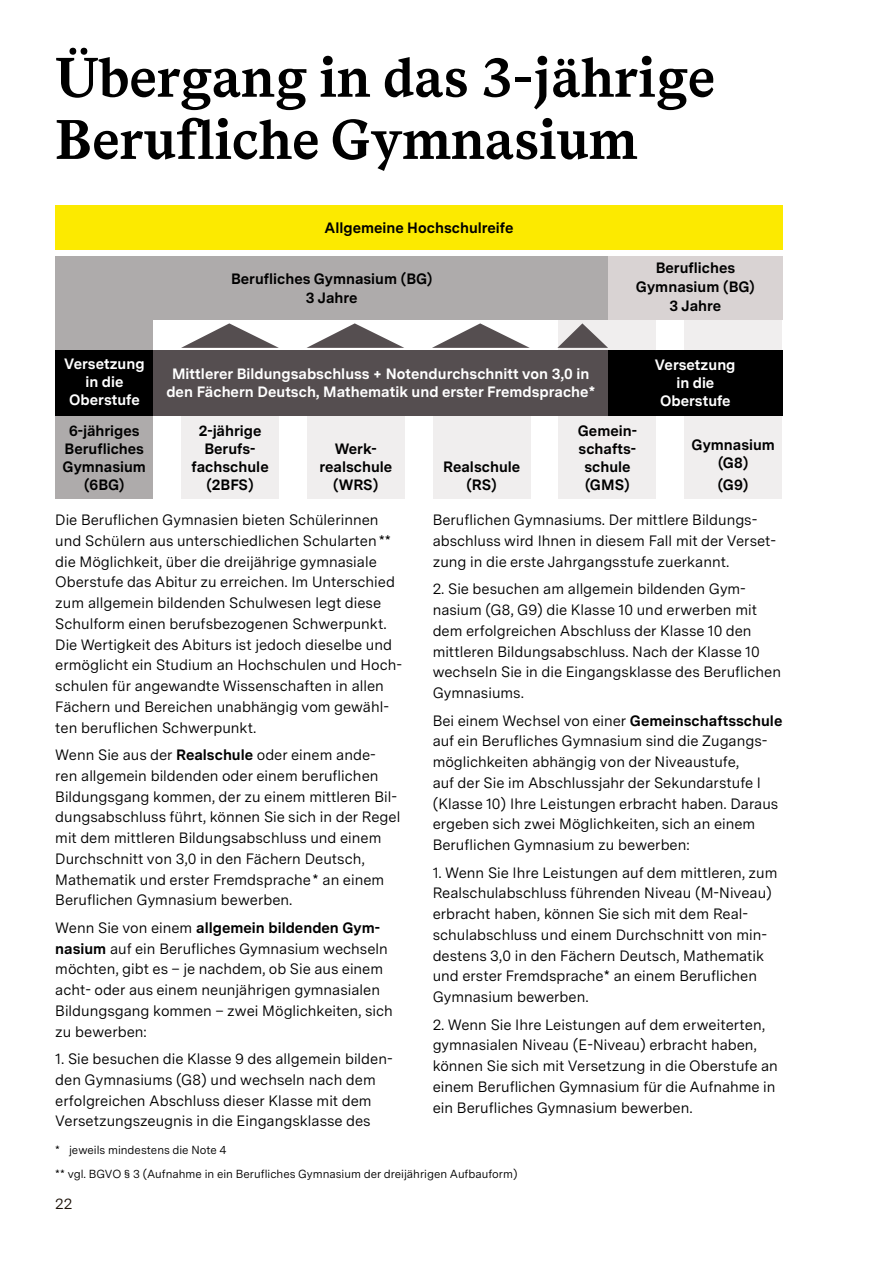
<style>
.page{position:relative;width:893px;height:1263px;background:#fff}
.page>*{position:absolute;margin:0;border:0;box-sizing:border-box;transform-origin:0 0}
.Headlines_Sublines_Headline_37pt_pos_H2{font:700 55.5px/62.1px "Ba Wue Serif";color:#000}
.Copy_Copy_10pt_pos{font:15px/20.7px "Ba Wue Sans";color:#000}
.t1{font:700 15px/18px "Ba Wue Sans";color:#000;text-align:center}
.t2{font:700 15px/18px "Ba Wue Sans";color:#fff;text-align:center}
.t3{font:15px "Ba Wue Sans";color:#1a1007}
.Copy_Copy_10pt_pos-2{font:11.7px "Ba Wue Sans";color:#000}
.s1{font-weight:700}
</style>
<div class="page">
<div style="left:55px;top:205px;width:727px;height:45px;background:#fcea00"></div>
<div style="left:55px;top:280px;width:98px;height:219px;background:#aeabab"></div>
<div style="left:181px;top:371px;width:98px;height:128px;background:#f0eeee"></div>
<div style="left:307px;top:350px;width:98px;height:149px;background:#f0eeee"></div>
<div style="left:433px;top:351px;width:97px;height:148px;background:#f0eeee"></div>
<div style="left:558px;top:260px;width:98px;height:239px;background:#f0eeee"></div>
<div style="left:684px;top:259px;width:98px;height:240px;background:#f0eeee"></div>
<div style="left:55px;top:350px;width:98px;height:66px;background:#000"></div>
<div style="left:153px;top:350px;width:455px;height:66px;background:#554e50"></div>
<div style="left:608px;top:350px;width:174px;height:66px;background:#000"></div>
<div style="left:55px;top:256px;width:553px;height:64px;background:#aeabab"></div>
<div style="left:608px;top:256px;width:174px;height:64px;background:#d9d3d3"></div>
<svg style="left:181px;top:323px;width:98px;height:25px"></svg>
<svg style="left:307px;top:323px;width:97px;height:25px"></svg>
<svg style="left:432px;top:323px;width:98px;height:25px"></svg>
<svg style="left:557px;top:323px;width:51px;height:25px"></svg>
<h2 class="Headlines_Sublines_Headline_37pt_pos_H2" style="left:55px;top:44px;width:662px">Übergang in das 3-jährige<br>Berufliche Gymnasium</h2>
<p class="t1" style="left:325px;top:218px;width:190px">Allgemeine Hochschulreife</p>
<p class="t1" style="left:231px;top:268px;width:203px;line-height:19.2px">Berufliches Gymnasium (BG)<br>3 Jahre</p>
<p class="t1" style="left:636px;top:258px;width:120px;line-height:19.2px">Berufliches<br>Gymnasium (BG)<br>3 Jahre</p>
<p class="t2" style="left:64px;top:354px;width:82px">Versetzung in die<br>Oberstufe</p>
<p class="t2" style="left:166px;top:364px;width:430px">Mittlerer Bildungsabschluss + Notendurchschnitt von 3,0 in den Fächern Deutsch, Mathematik und erster Fremdsprache*</p>
<p class="t2" style="left:655px;top:355px;width:82px">Versetzung in die<br>Oberstufe</p>
<p class="t1" style="left:62px;top:421px;width:85px">6-jähriges<br>Berufliches<br>Gymnasium (6BG)</p>
<p class="t1" style="left:191px;top:421px;width:79px">2-jährige<br>Berufs&shy;fachschule (2BFS)</p>
<p class="t1" style="left:319px;top:439px;width:74px">Werk&shy;realschule (WRS)</p>
<p class="Copy_Copy_10pt_pos" style="left:55px;top:509px;width:348px">Die Beruflichen Gymnasien bieten Schülerinnen und Schülern aus unterschiedlichen Schularten** die Möglichkeit, über die dreijährige gymnasiale Oberstufe das Abitur zu erreichen. Im Unterschied zum allgemein bildenden Schulwesen legt diese Schulform einen berufsbezogenen Schwerpunkt.<br>Die Wertigkeit des Abiturs ist jedoch dieselbe und ermöglicht ein Studium an Hochschulen und Hoch&shy;schulen für angewandte Wissenschaften in allen Fächern und Bereichen unabhängig vom gewähl&shy;ten beruflichen Schwerpunkt.</p>
<p class="Copy_Copy_10pt_pos" style="left:55px;top:744px;width:347px">Wenn Sie aus der <span class="s1">Realschule</span> oder einem ande&shy;ren allgemein bildenden oder einem beruflichen Bildungsgang kommen, der zu einem mittleren Bil&shy;dungsabschluss führt, können Sie sich in der Regel mit dem mittleren Bildungsabschluss und einem Durchschnitt von 3,0 in den Fächern Deutsch, Mathematik und erster Fremdsprache an einem Beruflichen Gymnasium bewerben.</p>
<p class="Copy_Copy_10pt_pos" style="left:55px;top:917px;width:339px">Wenn Sie von einem <span class="s1">allgemein bildenden Gym&shy;nasium</span> auf ein Berufliches Gymnasium wechseln möchten, gibt es – je nachdem, ob Sie aus einem acht- oder aus einem neunjährigen gymnasialen Bildungsgang kommen – zwei Möglichkeiten, sich zu bewerben:</p>
<p class="Copy_Copy_10pt_pos" style="left:55px;top:1048px;width:339px">1. Sie besuchen die Klasse 9 des allgemein bilden&shy;den Gymnasiums (G8) und wechseln nach dem erfolgreichen Abschluss dieser Klasse mit dem Versetzungszeugnis in die Eingangsklasse des</p>
<p class="t1" style="left:443px;top:457px;width:79px">Realschule (RS)</p>
<p class="t1" style="left:578px;top:421px;width:61px">Gemein&shy;schafts&shy;schule (GMS)</p>
<p class="t1" style="left:691px;top:435px;width:85px">Gymnasium (G8)</p>
<p class="t1" style="left:718px;top:475px;width:32px">(G9)</p>
<p class="Copy_Copy_10pt_pos" style="left:433px;top:509px;width:345px">Beruflichen Gymnasiums. Der mittlere Bildungs&shy;abschluss wird Ihnen in diesem Fall mit der Verset&shy;zung in die erste Jahrgangsstufe zuerkannt.</p>
<p class="Copy_Copy_10pt_pos" style="left:433px;top:578px;width:350px">2. Sie besuchen am allgemein bildenden Gym&shy;nasium (G8, G9) die Klasse 10 und erwerben mit dem erfolgreichen Abschluss der Klasse 10 den mittleren Bildungsabschluss. Nach der Klasse 10 wechseln Sie in die Eingangsklasse des Beruflichen Gymnasiums.</p>
<p class="Copy_Copy_10pt_pos" style="left:433px;top:710px;width:351px">Bei einem Wechsel von einer <span class="s1">Gemeinschaftsschule </span>auf ein Berufliches Gymnasium sind die Zugangs&shy;möglichkeiten abhängig von der Niveaustufe,<br>auf der Sie im Abschlussjahr der Sekundarstufe I (Klasse 10) Ihre Leistungen erbracht haben. Daraus ergeben sich zwei Möglichkeiten, sich an einem Beruflichen Gymnasium zu bewerben:</p>
<p class="Copy_Copy_10pt_pos" style="left:433px;top:862px;width:346px">1. Wenn Sie Ihre Leistungen auf dem mittleren, zum Realschulabschluss führenden Niveau (M-Niveau) erbracht haben, können Sie sich mit dem Real&shy;schulabschluss und einem Durchschnitt von min&shy;destens 3,0 in den Fächern Deutsch, Mathematik und erster Fremdsprache* an einem Beruflichen Gymnasium bewerben.</p>
<p class="Copy_Copy_10pt_pos" style="left:433px;top:1014px;width:347px">2. Wenn Sie Ihre Leistungen auf dem erweiterten, gymnasialen Niveau (E-Niveau) erbracht haben, können Sie sich mit Versetzung in die Oberstufe an einem Beruflichen Gymnasium für die Aufnahme in ein Berufliches Gymnasium bewerben.</p>
<p class="Copy_Copy_10pt_pos-2" style="left:55px;top:1141px;width:173px">* jeweils mindestens die Note 4</p>
<p class="Copy_Copy_10pt_pos-2" style="left:55px;top:1165px;width:464px">** vgl. BGVO § 3 (Aufnahme in ein Berufliches Gymnasium der dreijährigen Aufbauform)</p>
<p class="t3" style="left:55px;top:1193px;width:19px">22</p>
</div>
